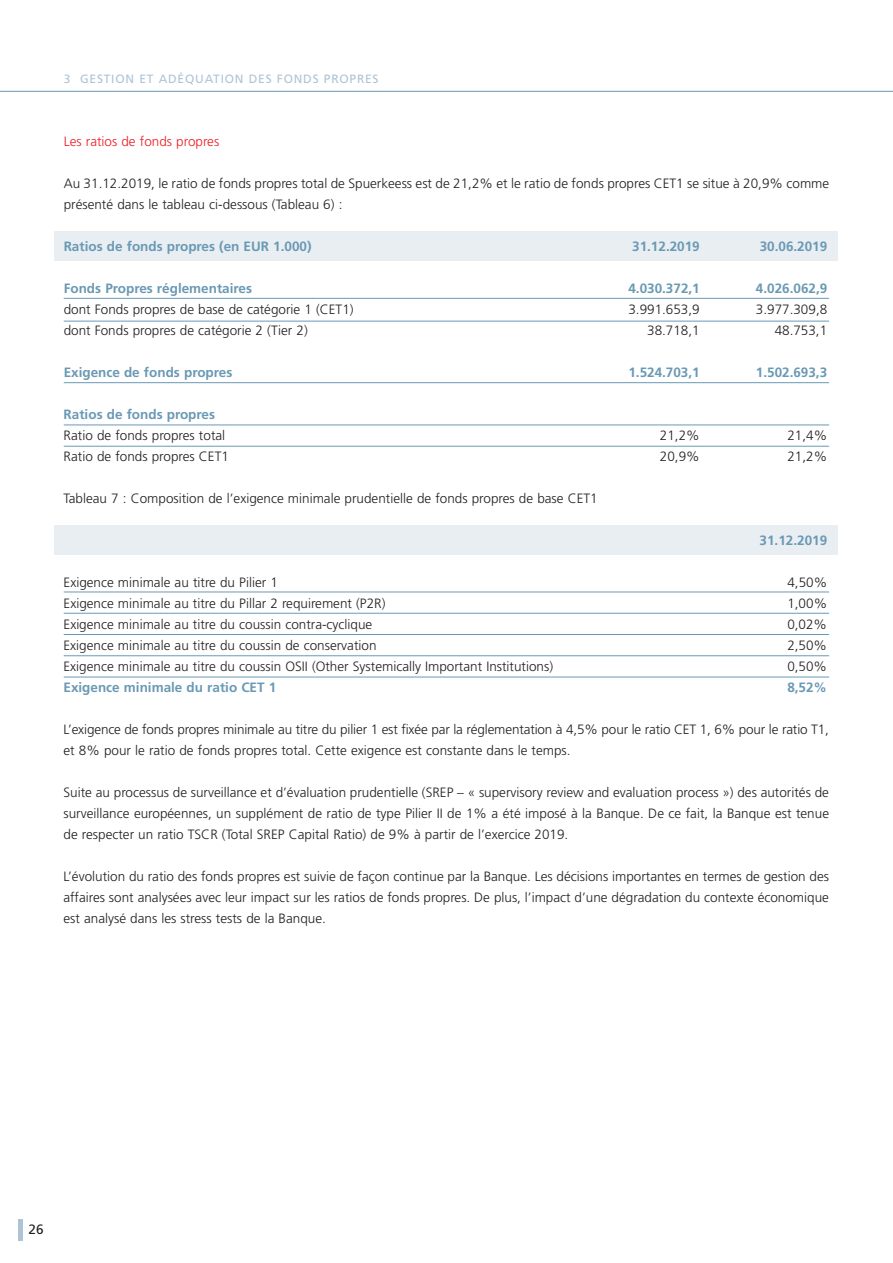
<style>
.page{position:relative;width:893px;height:1263px;background:#fff}
.page>*{position:absolute;margin:0;border:0;box-sizing:border-box;transform-origin:0 0}
.t1{font:300 13.5px/21px "Frutiger";color:#231f20}
.t2{font:700 13.5px "Frutiger";color:#6a99b4}
.t3{font:300 13.5px "Frutiger";color:#ee1d23}
.t4{font:13.5px "Frutiger";color:#231f20}
.t5{font:12px "Frutiger";letter-spacing:.065em;color:#aec4d6}
</style>
<div class="page">
<hr style="left:18px;top:1219px;width:4px;height:21px;background:#aec4d6">
<hr style="left:0;top:91px;width:893px;height:1px;background:#6a99b4">
<div style="left:55px;top:525px;width:783px;height:30px;background:#e9eef3"></div>
<div style="left:55px;top:231px;width:783px;height:30px;background:#e9eef3"></div>
<hr style="left:64px;top:298px;width:765px;height:1px;background:#6a99b4">
<hr style="left:64px;top:321px;width:765px;height:1px;background:#6a99b4">
<hr style="left:64px;top:382px;width:765px;height:1px;background:#6a99b4">
<hr style="left:64px;top:425px;width:765px;height:1px;background:#6a99b4">
<hr style="left:64px;top:446px;width:765px;height:1px;background:#6a99b4">
<hr style="left:64px;top:592px;width:765px;height:1px;background:#6a99b4">
<hr style="left:64px;top:613px;width:765px;height:1px;background:#6a99b4">
<hr style="left:64px;top:634px;width:765px;height:1px;background:#6a99b4">
<hr style="left:64px;top:655px;width:765px;height:1px;background:#6a99b4">
<hr style="left:64px;top:677px;width:765px;height:1px;background:#6a99b4">
<p class="t5" style="left:64px;top:72px;width:316px">3 GESTION ET ADÉQUATION DES FONDS PROPRES</p>
<p class="t3" style="left:64px;top:134px;width:157px">Les ratios de fonds propres</p>
<p class="t1" style="left:64px;top:173px;width:767px">Au 31.12.2019, le ratio de fonds propres total de Spuerkeess est de 21,2% et le ratio de fonds propres CET1 se situe à 20,9% comme présenté dans le tableau ci-dessous (Tableau 6) :</p>
<p class="t2" style="left:64px;top:238px;width:249px">Ratios de fonds propres (en EUR 1.000)</p>
<p class="t2" style="left:632px;top:238px;width:69px">31.12.2019</p>
<p class="t2" style="left:760px;top:238px;width:69px">30.06.2019</p>
<p class="t2" style="left:64px;top:280px;width:190px">Fonds Propres réglementaires</p>
<p class="t2" style="left:628px;top:280px;width:73px">4.030.372,1</p>
<p class="t2" style="left:756px;top:280px;width:73px">4.026.062,9</p>
<p class="t1" style="left:64px;top:299px;width:291px">dont Fonds propres de base de catégorie 1 (CET1)</p>
<p class="t1" style="left:628px;top:299px;width:73px">3.991.653,9</p>
<p class="t1" style="left:756px;top:299px;width:73px">3.977.309,8</p>
<p class="t1" style="left:64px;top:320px;width:246px">dont Fonds propres de catégorie 2 (Tier 2)</p>
<p class="t1" style="left:647px;top:320px;width:54px">38.718,1</p>
<p class="t1" style="left:775px;top:320px;width:54px">48.753,1</p>
<p class="t2" style="left:64px;top:364px;width:170px">Exigence de fonds propres</p>
<p class="t2" style="left:628px;top:364px;width:73px">1.524.703,1</p>
<p class="t2" style="left:756px;top:364px;width:73px">1.502.693,3</p>
<p class="t2" style="left:64px;top:406px;width:153px">Ratios de fonds propres</p>
<p class="t1" style="left:64px;top:425px;width:163px">Ratio de fonds propres total</p>
<p class="t1" style="left:660px;top:425px;width:41px">21,2%</p>
<p class="t1" style="left:787px;top:425px;width:41px">21,4%</p>
<p class="t1" style="left:64px;top:446px;width:167px">Ratio de fonds propres CET1</p>
<p class="t1" style="left:660px;top:446px;width:41px">20,9%</p>
<p class="t1" style="left:787px;top:446px;width:41px">21,2%</p>
<p class="t1" style="left:64px;top:488px;width:536px">Tableau 7 : Composition de l’exigence minimale prudentielle de fonds propres de base CET1</p>
<p class="t2" style="left:760px;top:532px;width:69px">31.12.2019</p>
<p class="t1" style="left:64px;top:572px;width:216px">Exigence minimale au titre du Pilier 1</p>
<p class="t1" style="left:787px;top:572px;width:41px">4,50%</p>
<p class="t1" style="left:64px;top:593px;width:323px">Exigence minimale au titre du Pillar 2 requirement (P2R)</p>
<p class="t1" style="left:787px;top:593px;width:41px">1,00%</p>
<p class="t1" style="left:64px;top:614px;width:310px">Exigence minimale au titre du coussin contra-cyclique</p>
<p class="t1" style="left:787px;top:614px;width:41px">0,02%</p>
<p class="t1" style="left:64px;top:635px;width:314px">Exigence minimale au titre du coussin de conservation</p>
<p class="t1" style="left:787px;top:635px;width:41px">2,50%</p>
<p class="t1" style="left:64px;top:656px;width:491px">Exigence minimale au titre du coussin OSII (Other Systemically Important Institutions)</p>
<p class="t1" style="left:787px;top:656px;width:41px">0,50%</p>
<p class="t2" style="left:64px;top:679px;width:214px">Exigence minimale du ratio CET 1</p>
<p class="t2" style="left:787px;top:679px;width:41px">8,52%</p>
<p class="t1" style="left:64px;top:719px;width:767px">L’exigence de fonds propres minimale au titre du pilier 1 est fixée par la réglementation à 4,5% pour le ratio CET 1, 6% pour le ratio T1, et 8% pour le ratio de fonds propres total. Cette exigence est constante dans le temps.</p>
<p class="t1" style="left:64px;top:782px;width:767px;text-align:justify">Suite au processus de surveillance et d’évaluation prudentielle (SREP – « supervisory review and evaluation process ») des autorités de surveillance européennes, un supplément de ratio de type Pilier II de 1% a été imposé à la Banque. De ce fait, la Banque est tenue de respecter un ratio TSCR (Total SREP Capital Ratio) de 9% à partir de l’exercice 2019.</p>
<p class="t1" style="left:64px;top:866px;width:767px;text-align:justify">L’évolution du ratio des fonds propres est suivie de façon continue par la Banque. Les décisions importantes en termes de gestion des affaires sont analysées avec leur impact sur les ratios de fonds propres. De plus, l’impact d’une dégradation du contexte économique est analysé dans les stress tests de la Banque.</p>
<p class="t4" style="left:29px;top:1221px;width:17px">26</p>
</div>
